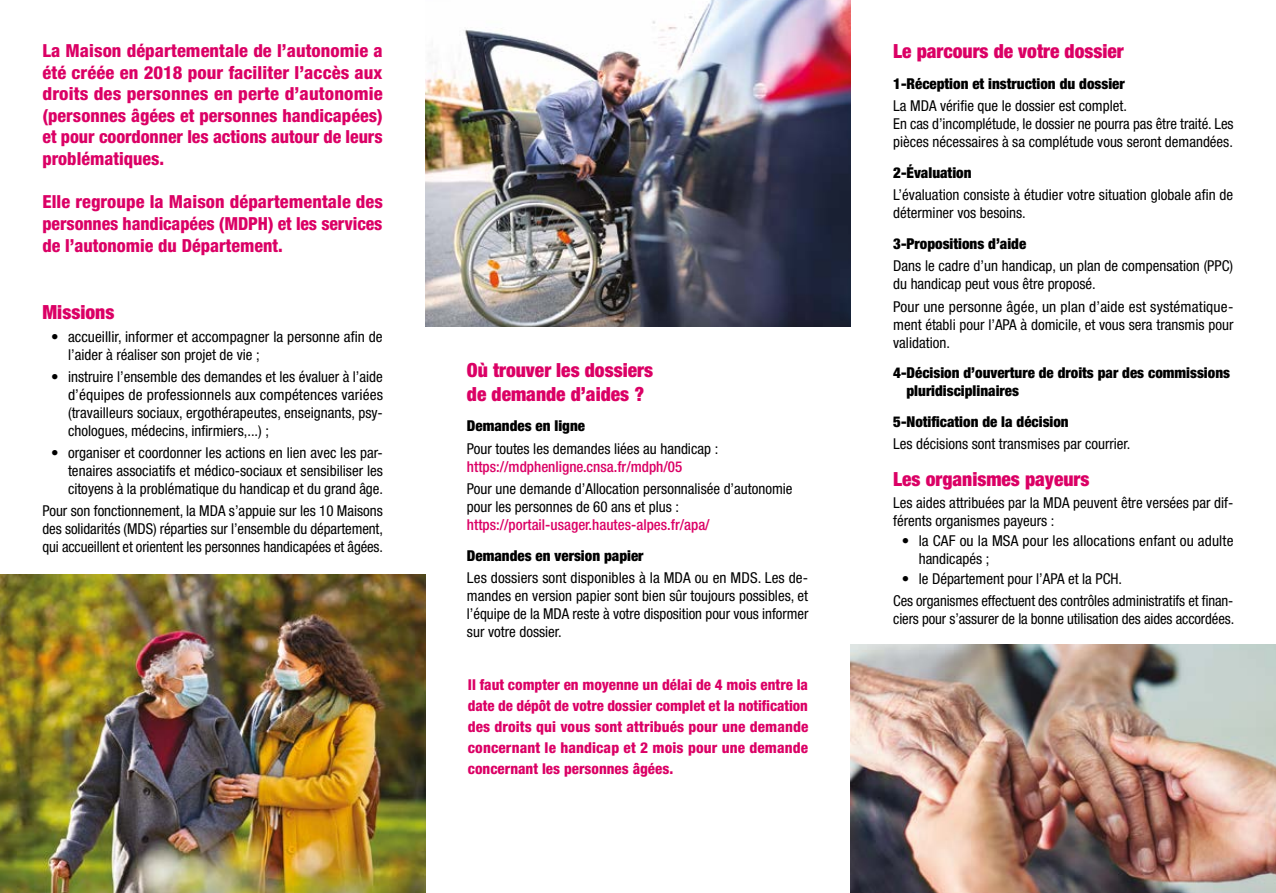
<style>
.page{position:relative;width:1276px;height:893px;background:#fff}
.page>*{position:absolute;margin:0;border:0;box-sizing:border-box;transform-origin:0 0}
.t1{font:900 condensed 19.5px/23.4px "Helvetica Neue";color:#db0065}
.t2{font:800 condensed 18px/21.6px "Helvetica Neue";letter-spacing:-.005em;color:#db0065;text-align:justify}
.t3{font:condensed 15px/18px "Helvetica Neue";color:#000}
.t4{font:800 condensed 15px/21px "Helvetica Neue";color:#db0065;text-align:justify}
.t5{font:900 condensed 15px/18px "Helvetica Neue";color:#000}
.t6{font:500 condensed 15px "Helvetica Neue";color:#db0065}
</style>
<div class="page">
<img style="left:0;top:575px;width:425px;height:318px">
<img style="left:425px;top:0;width:425px;height:326px">
<img style="left:850px;top:644px;width:426px;height:249px">
<p class="t2" style="left:43px;top:40px;width:342px">La Maison départementale de l’autonomie a été créée en 2018 pour faciliter l’accès aux droits des personnes en perte d’autonomie (personnes âgées et personnes handicapées) et pour coordonner les actions autour de leurs problématiques.</p>
<p class="t2" style="left:43px;top:191px;width:342px">Elle regroupe la Maison départementale des personnes handicapées (MDPH) et les services de l’autonomie du Département.</p>
<h1 class="t1" style="left:43px;top:300px;width:73px">Missions</h1>
<p class="t3" style="left:68px;top:327px;width:316px;text-indent:-17px">• accueillir, informer et accompagner la personne afin de l’aider à réaliser son projet de vie ;</p>
<p class="t3" style="left:68px;top:367px;width:316px;text-align:justify;text-indent:-17px">• instruire l’ensemble des demandes et les évaluer à l’aide d’équipes de professionnels aux compétences variées (travailleurs sociaux, ergothérapeutes, enseignants, psy&shy;chologues, médecins, infirmiers,...) ;</p>
<p class="t3" style="left:68px;top:444px;width:316px;text-align:justify;text-indent:-17px">• organiser et coordonner les actions en lien avec les par&shy;tenaires associatifs et médico-sociaux et sensibiliser les citoyens à la problématique du handicap et du grand âge.</p>
<p class="t3" style="left:43px;top:502px;width:342px;text-align:justify">Pour son fonctionnement, la MDA s’appuie sur les 10 Maisons des solidarités (MDS) réparties sur l’ensemble du département, qui accueillent et orientent les personnes handicapées et âgées.</p>
<h1 class="t1" style="left:467px;top:358px;width:188px">Où trouver les dossiers de demande d’aides ?</h1>
<p class="t5" style="left:467px;top:417px;width:120px">Demandes en ligne</p>
<p class="t3" style="left:467px;top:439px;width:253px">Pour toutes les demandes liées au handicap :</p>
<p class="t6" style="left:467px;top:457px;width:217px">https://mdphenligne.cnsa.fr/mdph/05</p>
<p class="t3" style="left:467px;top:479px;width:327px">Pour une demande d’Allocation personnalisée d’autonomie pour les personnes de 60 ans et plus :</p>
<p class="t6" style="left:467px;top:516px;width:244px">https://portail-usager.hautes-alpes.fr/apa/</p>
<p class="t5" style="left:467px;top:546px;width:178px">Demandes en version papier</p>
<p class="t3" style="left:467px;top:568px;width:343px;text-align:justify">Les dossiers sont disponibles à la MDA ou en MDS. Les de&shy;mandes en version papier sont bien sûr toujours possibles, et l’équipe de la MDA reste à votre disposition pour vous informer sur votre dossier.</p>
<p class="t4" style="left:468px;top:674px;width:342px">Il faut compter en moyenne un délai de 4 mois entre la date de dépôt de votre dossier complet et la notification des droits qui vous sont attribués pour une demande concernant le handicap et 2 mois pour une demande concernant les personnes âgées.</p>
<h1 class="t1" style="left:893px;top:39px;width:232px">Le parcours de votre dossier</h1>
<p class="t5" style="left:893px;top:74px;width:233px">1-Réception et instruction du dossier</p>
<p class="t3" style="left:893px;top:97px;width:342px">La MDA vérifie que le dossier est complet.<br>En cas d’incomplétude, le dossier ne pourra pas être traité. Les pièces nécessaires à sa complétude vous seront demandées.</p>
<p class="t5" style="left:893px;top:163px;width:80px">2-Évaluation</p>
<p class="t3" style="left:893px;top:186px;width:341px">L’évaluation consiste à étudier votre situation globale afin de déterminer vos besoins.</p>
<p class="t5" style="left:893px;top:234px;width:135px">3-Propositions d’aide</p>
<p class="t3" style="left:893px;top:257px;width:341px">Dans le cadre d’un handicap, un plan de compensation (PPC) du handicap peut vous être proposé.</p>
<p class="t3" style="left:893px;top:297px;width:342px;text-align:justify">Pour une personne âgée, un plan d’aide est systématique&shy;ment établi pour l’APA à domicile, et vous sera transmis pour validation.</p>
<p class="t5" style="left:906px;top:364px;width:325px;text-indent:-13px">4-Décision d’ouverture de droits par des commissions pluridisciplinaires</p>
<p class="t5" style="left:893px;top:412px;width:177px">5-Notification de la décision</p>
<p class="t3" style="left:893px;top:435px;width:239px">Les décisions sont transmises par courrier.</p>
<h1 class="t1" style="left:893px;top:467px;width:198px">Les organismes payeurs</h1>
<p class="t3" style="left:893px;top:493px;width:342px">Les aides attribuées par la MDA peuvent être versées par dif&shy;férents organismes payeurs :</p>
<p class="t3" style="left:918px;top:531px;width:316px;text-indent:-17px">• la CAF ou la MSA pour les allocations enfant ou adulte handicapés ;</p>
<p class="t3" style="left:893px;top:567px;width:342px;line-height:22.2px;text-indent:9px">• le Département pour l’APA et la PCH.<br>Ces organismes effectuent des contrôles administratifs et finan-</p>
<p class="t3" style="left:893px;top:610px;width:342px">ciers pour s’assurer de la bonne utilisation des aides accordées.</p>
</div>
